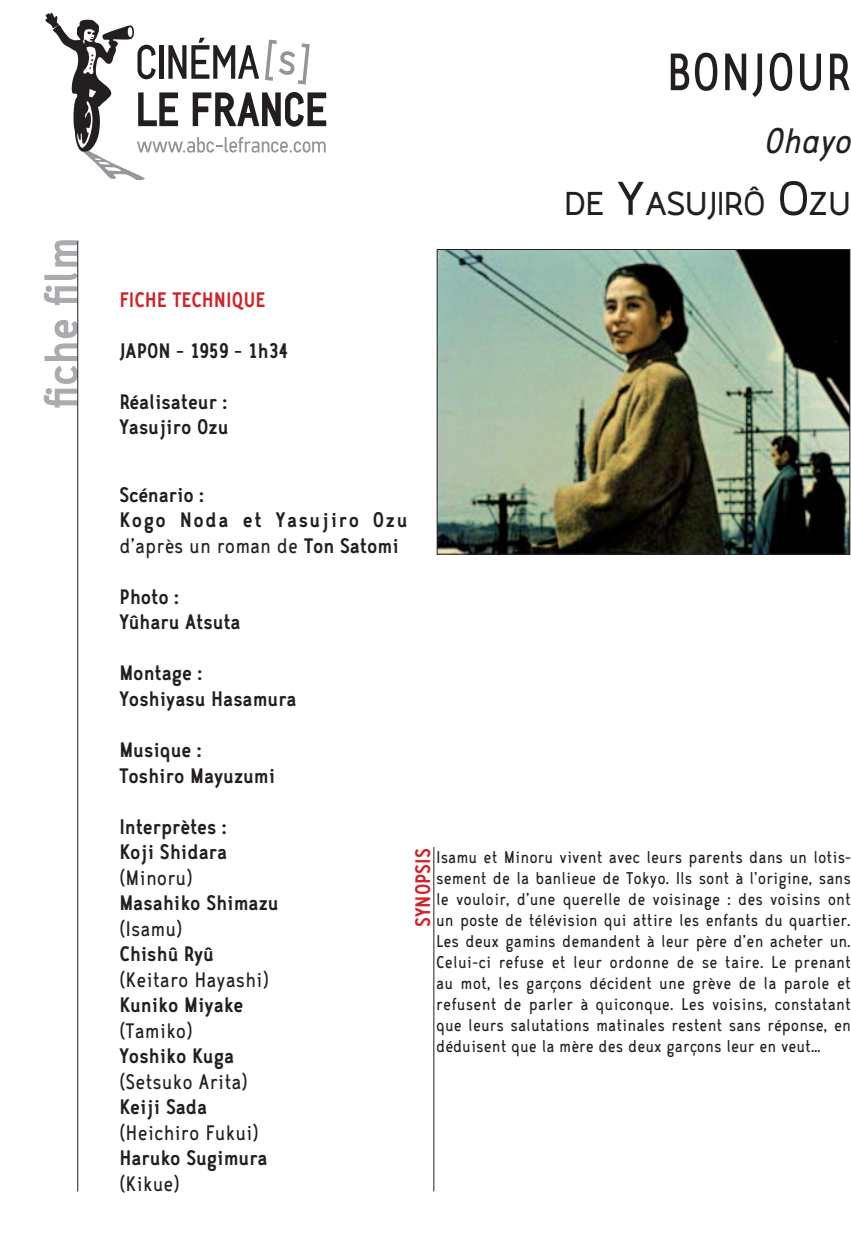
<style>
.page{position:relative;width:851px;height:1234px;background:#fff}
.page>*{position:absolute;margin:0;border:0;box-sizing:border-box;transform-origin:0 0}
.t1{font:60px "CA Zaracusa Narrow";color:#231f20}
.t2{font:700 54px "CA Zaracusa Narrow";color:#aaabaf}
.t3{font:italic 40.5px "CA Zaracusa Narrow";letter-spacing:-.015em;color:#231f20}
.t4{font:37.8px "CA Zaracusa Wide";letter-spacing:-.02em;color:#231f20}
.t5{font:700 24px/25.5px "CA Zaracusa Narrow";color:#231f20}
.t6{font:24px "CA Zaracusa Narrow";color:#231f20}
.t7{font:700 24px/25.5px "CA Zaracusa Narrow";letter-spacing:.065em;color:#231f20}
.t8{font:700 24px "CA Zaracusa Narrow";color:#d1232a}
.t9{font:19.5px/21px "CA Zaracusa Narrow";color:#231f20;text-align:justify}
.s1{font-size:54px}
.s2{font-weight:400}
</style>
<div class="page">
<hr style="left:77px;top:241px;width:1px;height:950px;background:#231f20">
<svg style="left:45px;top:13px;width:281px;height:167px"></svg>
<img style="left:438px;top:251px;width:410px;height:301px">
<div style="left:436px;top:249px;width:414px;height:305px;border:1px solid #231f20"></div>
<hr style="left:433px;top:846px;width:1px;height:345px;background:#231f20">
<h2 class="t2" style="left:44px;top:407px;width:172px;rotate:-90deg">fiche film</h2>
<h1 class="t1" style="left:666px;top:54px;width:186px">BONJOUR</h1>
<h3 class="t3" style="left:763px;top:128px;width:89px">Ohayo</h3>
<h3 class="t4" style="left:564px;top:192px;width:288px">DE <span class="s1">Y</span>ASUJIRÔ <span class="s1">O</span>ZU</h3>
<p class="t8" style="left:119px;top:292px;width:148px">FICHE TECHNIQUE</p>
<p class="t5" style="left:119px;top:328px;width:170px;line-height:51px">JAPON - 1959 - 1h34<br>Réalisateur :</p>
<p class="t5" style="left:119px;top:417px;width:111px">Yasujiro Ozu</p>
<p class="t7" style="left:119px;top:484px;width:289px">Scénario :<br>Kogô Noda et Yasujirô Ozu <span class="s2">d’après un roman de</span> Ton Satomi</p>
<p class="t5" style="left:119px;top:586px;width:123px">Photo :<br>Yûharu Atsuta</p>
<p class="t5" style="left:119px;top:663px;width:179px">Montage :<br>Yoshiyasu Hasamura</p>
<p class="t5" style="left:119px;top:739px;width:157px">Musique :<br>Toshiro Mayuzumi</p>
<p class="t5" style="left:119px;top:816px;width:109px">Interprètes :<br>Koji Shidara</p>
<p class="t6" style="left:119px;top:869px;width:75px">(Minoru)</p>
<p class="t5" style="left:119px;top:892px;width:161px">Masahiko Shimazu</p>
<p class="t6" style="left:119px;top:920px;width:65px">(Isamu)</p>
<p class="t5" style="left:119px;top:943px;width:95px">Chishû Ryû</p>
<p class="t6" style="left:119px;top:971px;width:151px">(Keitaro Hayashi)</p>
<p class="t5" style="left:119px;top:994px;width:126px">Kuniko Miyake</p>
<p class="t6" style="left:119px;top:1022px;width:75px">(Tamiko)</p>
<p class="t5" style="left:119px;top:1045px;width:116px">Yoshiko Kuga</p>
<p class="t6" style="left:119px;top:1073px;width:130px">(Setsuko Arita)</p>
<p class="t5" style="left:119px;top:1096px;width:89px">Keiji Sada</p>
<p class="t6" style="left:119px;top:1124px;width:141px">(Heichiro Fukui)</p>
<p class="t5" style="left:119px;top:1147px;width:150px">Haruko Sugimura</p>
<p class="t6" style="left:119px;top:1175px;width:62px">(Kikue)</p>
<p class="t8" style="left:415px;top:926px;width:80px;rotate:-90deg">SYNOPSIS</p>
<p class="t9" style="left:436px;top:848px;width:416px">Isamu et Minoru vivent avec leurs parents dans un lotis&shy;sement de la banlieue de Tokyo. Ils sont à l’origine, sans le vouloir, d’une querelle de voisinage : des voisins ont un poste de télévision qui attire les enfants du quartier.<br>Les deux gamins demandent à leur père d’en acheter un.<br>Celui-ci refuse et leur ordonne de se taire. Le prenant au mot, les garçons décident une grève de la parole et refusent de parler à quiconque. Les voisins, constatant que leurs salutations matinales restent sans réponse, en déduisent que la mère des deux garçons leur en veut…</p>
</div>
